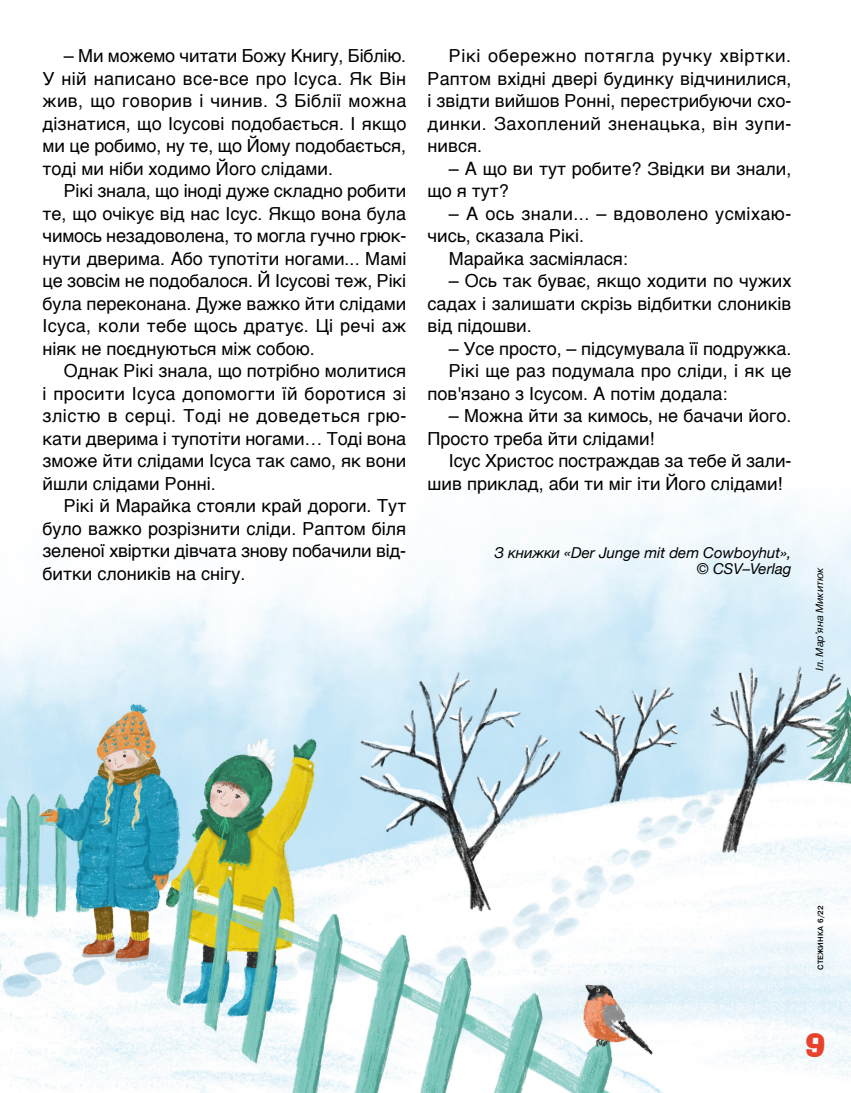
<style>
.page{position:relative;width:851px;height:1093px;background:#fff}
.page>*{position:absolute;margin:0;border:0;box-sizing:border-box;transform-origin:0 0}
.t1{font:30px "Ad Lib BT";color:#e8412c}
.t2{font:18px/22.5px "Helvetica";color:#000;text-align:justify}
.t3{font:18px "Helvetica";letter-spacing:.025em;color:#000}
.t4{font:italic 15px/16.5px "Helvetica Neue";color:#000;text-align:right}
.t5{font:italic 10.5px "Pragmatica";color:#000}
.t6{font:500 7.5px "Pragmatica";color:#000}
</style>
<div class="page">
<img style="left:0;top:496px;width:850px;height:597px">
<p class="t2" style="left:43px;top:45px;width:365px;text-indent:21px">– Ми можемо читати Божу Книгу, Біблію.<br>У ній написано все-все про Ісуса. Як Він жив, що говорив і чинив. З Біблії можна дізнатися, що Ісусові подобається. І якщо ми це робимо, ну те, що Йому подобається, тоді ми ніби ходимо Його слідами.</p>
<p class="t2" style="left:43px;top:180px;width:365px;text-indent:21px">Рікі знала, що іноді дуже складно робити те, що очікує від нас Ісус. Якщо вона була чимось незадоволена, то могла гучно грюк&shy;нути дверима. Або тупотіти ногами... Мамі це зовсім не подобалося. Й Ісусові теж, Рікі була переконана. Дуже важко йти слідами Ісуса, коли тебе щось дратує. Ці речі аж ніяк не поєднуються між собою.</p>
<p class="t2" style="left:43px;top:360px;width:365px;text-indent:21px">Однак Рікі знала, що потрібно молитися і просити Ісуса допомогти їй боротися зі злістю в серці. Тоді не доведеться грю&shy;кати дверима і тупотіти ногами… Тоді вона зможе йти слідами Ісуса так само, як вони йшли слідами Ронні.</p>
<p class="t2" style="left:43px;top:495px;width:365px;text-indent:21px">Рікі й Марайка стояли край дороги. Тут було важко розрізнити сліди. Раптом біля зеленої хвіртки дівчата знову побачили від&shy;битки слоників на снігу.</p>
<p class="t2" style="left:427px;top:45px;width:365px;text-indent:21px">Рікі обережно потягла ручку хвіртки.<br>Раптом вхідні двері будинку відчинилися, і звідти вийшов Ронні, перестрибуючи схо&shy;динки. Захоплений зненацька, він зупи&shy;нився.</p>
<p class="t2" style="left:427px;top:158px;width:365px;text-indent:21px">– А що ви тут робите? Звідки ви знали, що я тут?</p>
<p class="t3" style="left:449px;top:200px;width:344px">– А ось знали... – вдоволено усміхаю-</p>
<p class="t2" style="left:427px;top:225px;width:158px">чись, сказала Рікі.</p>
<p class="t2" style="left:449px;top:248px;width:180px">Марайка засміялася:</p>
<p class="t2" style="left:427px;top:270px;width:365px;text-indent:21px">– Ось так буває, якщо ходити по чужих садах і залишати скрізь відбитки слоників від підошви.</p>
<p class="t2" style="left:449px;top:338px;width:344px">– Усе просто, – підсумувала її подружка.</p>
<p class="t2" style="left:449px;top:360px;width:344px">Рікі ще раз подумала про сліди, і як це</p>
<p class="t2" style="left:427px;top:383px;width:301px">пов'язано з Ісусом. А потім додала:</p>
<p class="t2" style="left:427px;top:405px;width:365px;text-indent:21px">– Можна йти за кимось, не бачачи його.<br>Просто треба йти слідами!</p>
<p class="t2" style="left:427px;top:450px;width:365px;text-indent:21px">Ісус Христос постраждав за тебе й зали&shy;шив приклад, аби ти міг іти Його слідами!</p>
<p class="t4" style="left:494px;top:545px;width:298px">З книжки «Der Junge mit dem Cowboyhut», © CSV–Verlag</p>
<p class="t5" style="left:812px;top:671px;width:105px;rotate:-90deg">Іл. Мар'яна Микитюк</p>
<p class="t6" style="left:815px;top:969px;width:65px;rotate:-90deg">СТЕЖИНКА 6/22</p>
<h1 class="t1" style="left:804px;top:1023px;width:22px">9</h1>
</div>
